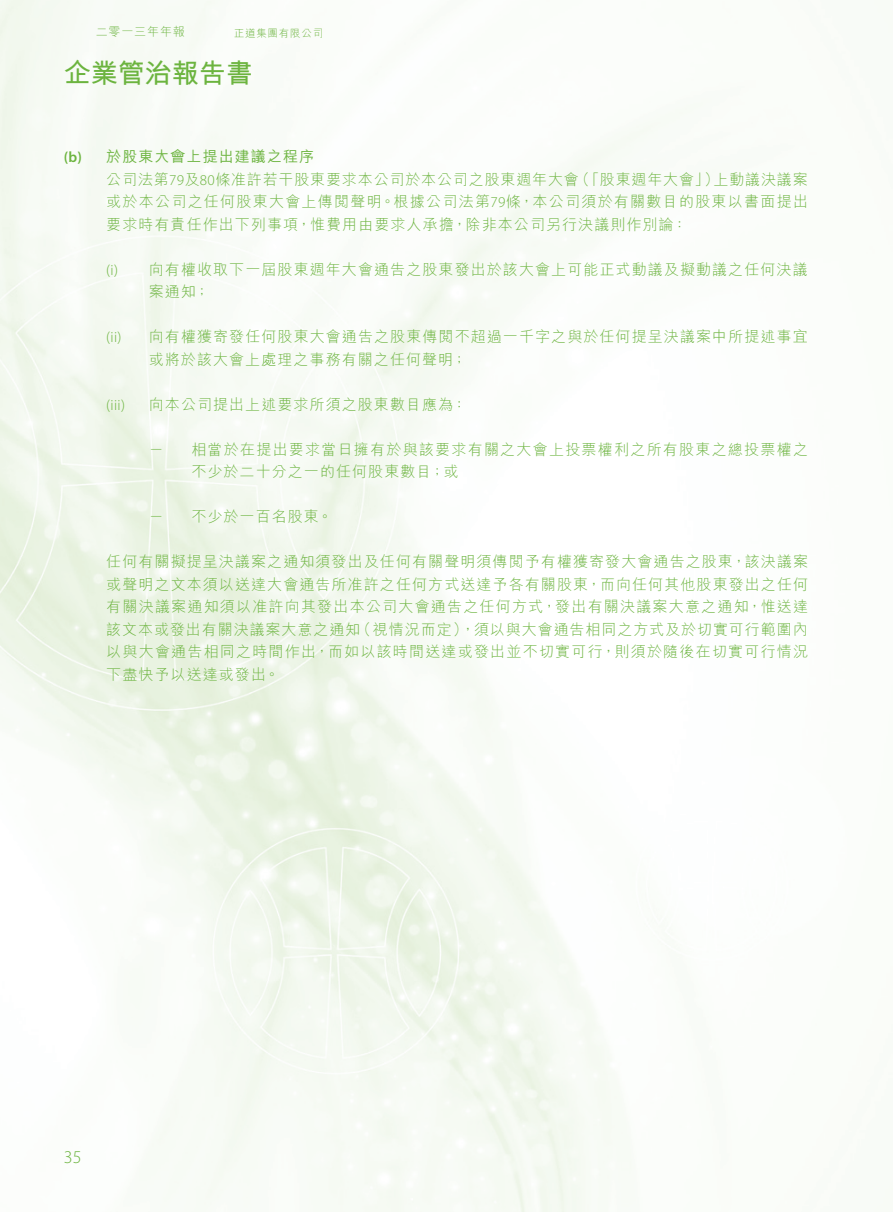
<style>
.page{position:relative;width:893px;height:1212px;background:#fff}
.page>*{position:absolute;margin:0;border:0;box-sizing:border-box;transform-origin:0 0}
.t1{font:700 27px "M Hei HK";color:#6cb43f}
.t2{font:300 18px "Myriad Pro";color:#6cb43f}
.Body_Text{font:300 15px/22.5px "M Hei HK";letter-spacing:.075em;color:#6cb43f}
.Heading_2{font:500 15px "M Hei HK";letter-spacing:.07em;color:#6cb43f}
.Body_Text-2{font:300 15px "Myriad Pro";color:#6cb43f}
.Heading_2-2{font:600 15px "Myriad Pro";color:#6cb43f}
.t3{font:300 12px "M Hei HK";letter-spacing:.07em;color:#6cb43f}
.t4{font:300 10.5px "M Hei HK";letter-spacing:.07em;color:#6cb43f}
.s1{font-family:"Myriad Pro"}
</style>
<div class="page">
<img style="left:0;top:0;width:694px;height:1212px">
<p class="t3" style="left:96px;top:26px;width:91px">二零一三年年報</p>
<p class="t4" style="left:234px;top:28px;width:91px">正道集團有限公司</p>
<h1 class="t1" style="left:64px;top:54px;width:190px">企業管治報告書</h1>
<p class="Heading_2-2" style="left:64px;top:148px;width:20px">b( )</p>
<p class="Heading_2" style="left:106px;top:146px;width:209px">於股東大會上提出建議之程序</p>
<p class="Body_Text" style="left:575px;top:168px;width:146px">（「股東週年大會」）</p>
<p class="Body_Text" style="left:106px;top:168px;width:703px">公司法第<span class="s1">79</span>及<span class="s1">80</span>條准許若干股東要求本公司於本公司之股東週年大會<br>或於本公司之任何股東大會上傳閱聲明。根據公司法第<span class="s1">79</span>條，本公司須於有關數目的股東以書面提出要求時有責任作出下列事項，惟費用由要求人承擔，除非本公司另行決議則作別論：</p>
<p class="Body_Text" style="left:149px;top:258px;width:660px">向有權收取下一屆股東週年大會通告之股東發出於該大會上可能正式動議及擬動議之任何決議</p>
<p class="Body_Text" style="left:713px;top:168px;width:96px">上動議決議案</p>
<p class="Body_Text-2" style="left:106px;top:261px;width:13px">)i(</p>
<p class="Body_Text-2" style="left:106px;top:328px;width:17px">)i i(</p>
<p class="Body_Text-2" style="left:106px;top:396px;width:20px">(iii)</p>
<p class="Body_Text" style="left:149px;top:280px;width:62px">案通知;</p>
<p class="Body_Text" style="left:149px;top:325px;width:660px">向有權獲寄發任何股東大會通告之股東傳閱不超過一千字之與於任何提呈決議案中所提述事宜</p>
<p class="Body_Text" style="left:149px;top:348px;width:319px">或將於該大會上處理之事務有關之任何聲明;</p>
<p class="Body_Text" style="left:149px;top:393px;width:319px">向本公司提出上述要求所須之股東數目應為：</p>
<p class="Body_Text" style="left:149px;top:438px;width:16px">－</p>
<p class="Body_Text" style="left:191px;top:438px;width:618px">相當於在提出要求當日擁有於與該要求有關之大會上投票權利之所有股東之總投票權之</p>
<p class="Body_Text" style="left:191px;top:460px;width:269px">不少於二十分之一的任何股東數目；或</p>
<p class="Body_Text" style="left:191px;top:505px;width:143px">不少於一百名股東。</p>
<p class="Body_Text" style="left:149px;top:505px;width:16px">－</p>
<p class="Body_Text" style="left:106px;top:550px;width:703px;text-align:right">任何有關擬提呈決議案之通知須發出及任何有關聲明須傳閱予有權獲寄發大會通告之股東，該決議案或聲明之文本須以送達大會通告所准許之任何方式送達予各有關股東，而向任何其他股東發出之任何有關決議案通知須以准許向其發出本公司大會通告之任何方式，發出有關決議案大意之通知，惟送達（視情況而定，）須以與大會通告相同之方式及於切實可行範圍內</p>
<p class="Body_Text" style="left:106px;top:618px;width:703px">該文本或發出有關決議案大意之通知<br>以與大會通告相同之時間作出，而如以該時間送達或發出並不切實可行，則須於隨後在切實可行情況下盡快予以送達或發出。</p>
<p class="t2" style="left:64px;top:1146px;width:19px">35</p>
</div>
